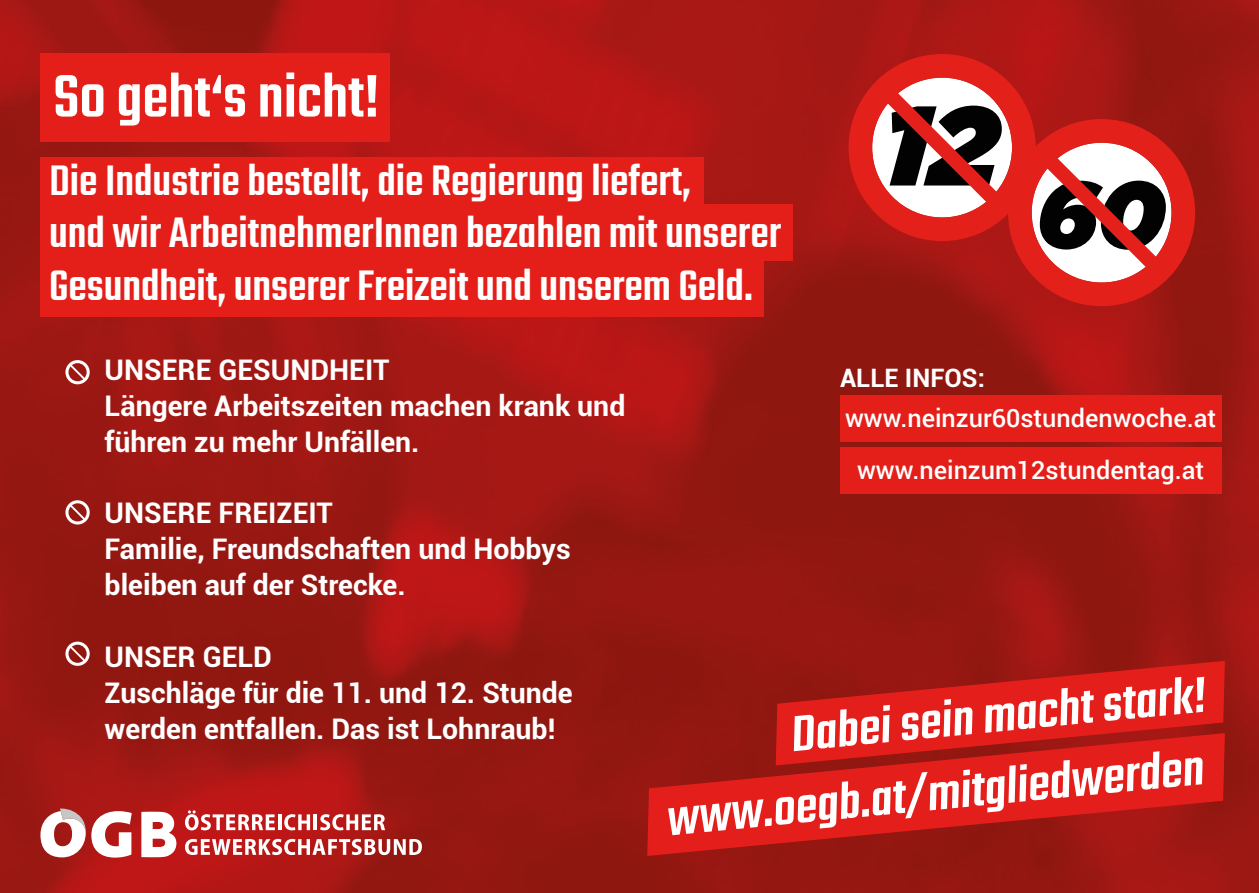
<style>
.page{position:relative;width:1259px;height:893px;background:#fff}
.page>*{position:absolute;margin:0;border:0;box-sizing:border-box;transform-origin:0 0}
.t1{font:500 65.7px "Teko";color:#fff}
.t2{font:500 55.2px/71.4px "Teko";color:#fff;text-align:right}
.t3{font:500 46.8px/52.2px "Teko";color:#fff}
.t4{font:700 28.5px/36px "Roboto";color:#fff}
.t5{font:700 25.5px "Roboto";color:#fff}
.t6{font:500 25.2px "Roboto";color:#fff}
</style>
<div class="page">
<img style="left:0;top:0;width:1259px;height:893px">
<svg style="left:65px;top:360px;width:25px;height:24px"></svg>
<svg style="left:65px;top:500px;width:25px;height:24px"></svg>
<svg style="left:65px;top:642px;width:25px;height:24px"></svg>
<svg style="left:185px;top:810px;width:90px;height:20px"></svg>
<hr style="left:278px;top:814px;width:3px;height:16px;background:#fff">
<svg style="left:284px;top:814px;width:26px;height:16px"></svg>
<hr style="left:314px;top:814px;width:3px;height:16px;background:#fff">
<svg style="left:320px;top:814px;width:65px;height:16px"></svg>
<svg style="left:185px;top:839px;width:237px;height:16px"></svg>
<svg style="left:141px;top:812px;width:35px;height:45px"></svg>
<svg style="left:40px;top:808px;width:92px;height:50px"></svg>
<div style="left:840px;top:448px;width:381px;height:46px;background:#e41f1a"></div>
<div style="left:840px;top:395px;width:381px;height:47px;background:#e41f1a"></div>
<div style="left:40px;top:158px;width:664px;height:56px;background:#e41f1a"></div>
<div style="left:40px;top:261px;width:724px;height:56px;background:#e41f1a"></div>
<div style="left:40px;top:205px;width:753px;height:56px;background:#e41f1a"></div>
<div style="left:40px;top:54px;width:350px;height:88px;background:#e41f1a"></div>
<svg style="left:848px;top:54px;width:347px;height:252px"></svg>
<svg style="left:775px;top:661px;width:449px;height:72px;background:#cb1c17"></svg>
<svg style="left:647px;top:733px;width:577px;height:123px;background:#c71c17"></svg>
<h1 class="t1" style="left:53px;top:58px;width:328px">So geht‘s nicht!</h1>
<h3 class="t3" style="left:49px;top:158px;width:733px">Die Industrie bestellt, die Regierung liefert,<br>und wir ArbeitnehmerInnen bezahlen mit unserer<br>Gesundheit, unserer Freizeit und unserem Geld.</h3>
<p class="t4" style="left:105px;top:351px;width:522px">UNSERE GESUNDHEIT<br>Längere Arbeitszeiten machen krank und führen zu mehr Unfällen.</p>
<p class="t4" style="left:105px;top:494px;width:467px">UNSERE FREIZEIT<br>Familie, Freundschaften und Hobbys bleiben auf der Strecke.</p>
<p class="t5" style="left:840px;top:360px;width:146px">ALLE INFOS:</p>
<p class="t6" style="left:845px;top:400px;width:373px">www.neinzur60stundenwoche.at</p>
<p class="t6" style="left:857px;top:453px;width:349px">www.neinzum12stundentag.at</p>
<p class="t4" style="left:105px;top:638px;width:469px">UNSER GELD<br>Zuschläge für die 11. und 12. Stunde werden entfallen. Das ist Lohnraub!</p>
<h2 class="t2" style="left:655px;top:719px;width:550px;rotate:-6deg">Dabei sein macht stark! www.oegb.at/mitgliedwerden</h2>
</div>
